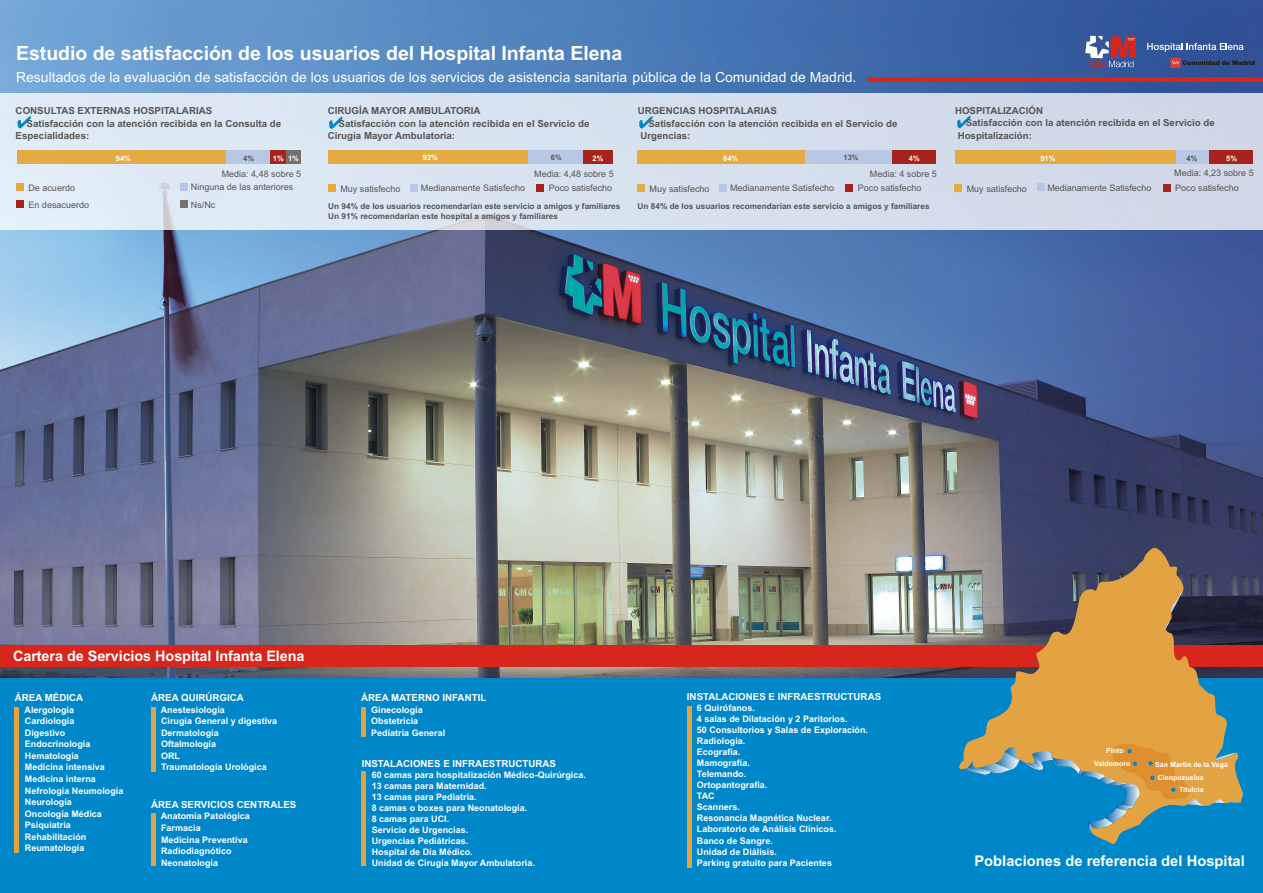
<style>
.page{position:relative;width:1263px;height:893px;background:#fff}
.page>*{position:absolute;margin:0;border:0;box-sizing:border-box;transform-origin:0 0}
.t1{font:700 19.58px "Arial";letter-spacing:-.005em;color:#fff}
.t2{font:700 14.77px "Arial";color:#fff}
.t3{font:700 14.4px "Arial";letter-spacing:-.005em;color:#fff}
.t4{font:14.02px "Arial";color:#fff}
.t5{font:700 9.75px "Arial";color:#575454}
.t6{font:700 9.75px "Arial";color:#fff}
.t7{font:700 9.68px "Arial";color:#575454}
.t8{font:700 9px/11.6px "Arial";color:#fff}
.t9{font:9px/17.3px "Arial";color:#575454}
.t10{font:700 8.25px/10.1px "Arial";color:#575454}
.t11{font:700 7.5px "Arial";color:#fff}
.t12{font:700 7.5px "Arial";color:#575454}
.t13{font:700 7.12px "Arial";color:#fff}
</style>
<div class="page">
<img style="left:0;top:0;width:1263px;height:678px">
<div style="left:631px;top:645px;width:632px;height:22px;background:#d9261c"></div>
<div style="left:0;top:645px;width:631px;height:22px;background:#d9261c"></div>
<div style="left:0;top:678px;width:1263px;height:215px;background:#0087c9"></div>
<div style="left:687px;top:706px;width:5px;height:162px;background:#e3a342"></div>
<hr style="left:362px;top:772px;width:4px;height:94px;background:#e3a342">
<svg style="left:952px;top:546px;width:292px;height:298px"></svg>
<svg style="left:961px;top:743px;width:279px;height:89px"></svg>
<hr style="left:15px;top:707px;width:4px;height:146px;background:#e3a342">
<div style="left:151px;top:707px;width:5px;height:65px;background:#e3a342"></div>
<hr style="left:152px;top:813px;width:4px;height:53px;background:#e3a342">
<div style="left:361px;top:707px;width:5px;height:30px;background:#e3a342"></div>
<div style="left:868px;top:77px;width:395px;height:5px;background:#d9261c"></div>
<div style="left:0;top:94px;width:1263px;height:136px;background:#d7e1ef"></div>
<svg style="left:18px;top:116px;width:13px;height:12px"></svg>
<svg style="left:329px;top:117px;width:13px;height:12px"></svg>
<svg style="left:639px;top:116px;width:13px;height:13px"></svg>
<svg style="left:957px;top:116px;width:13px;height:12px"></svg>
<div style="left:17px;top:150px;width:209px;height:14px;background:#e3ab42"></div>
<div style="left:328px;top:150px;width:203px;height:14px;background:#e3ab42"></div>
<div style="left:226px;top:150px;width:45px;height:14px;background:#b8c7e6"></div>
<div style="left:528px;top:150px;width:56px;height:14px;background:#b8c7e6"></div>
<div style="left:270px;top:150px;width:16px;height:14px;background:#a6241c"></div>
<div style="left:583px;top:150px;width:29px;height:14px;background:#a6241c"></div>
<div style="left:286px;top:150px;width:14px;height:14px;background:#737070"></div>
<div style="left:328px;top:184px;width:7px;height:7px;background:#e3ab42"></div>
<div style="left:411px;top:184px;width:7px;height:7px;background:#b8c7e6"></div>
<div style="left:537px;top:184px;width:7px;height:7px;background:#a6241c"></div>
<div style="left:17px;top:184px;width:7px;height:7px;background:#e3ab42"></div>
<div style="left:181px;top:183px;width:7px;height:7px;background:#b8c7e6"></div>
<div style="left:180px;top:200px;width:7px;height:7px;background:#737070"></div>
<div style="left:17px;top:201px;width:7px;height:7px;background:#a6241c"></div>
<div style="left:638px;top:150px;width:186px;height:14px;background:#e3ab42"></div>
<div style="left:805px;top:150px;width:88px;height:14px;background:#b8c7e6"></div>
<div style="left:892px;top:150px;width:44px;height:14px;background:#a6241c"></div>
<div style="left:638px;top:184px;width:7px;height:7px;background:#e3ab42"></div>
<div style="left:720px;top:184px;width:7px;height:7px;background:#b8c7e6"></div>
<div style="left:846px;top:184px;width:7px;height:7px;background:#a6241c"></div>
<div style="left:955px;top:150px;width:221px;height:14px;background:#e3ab42"></div>
<div style="left:1176px;top:150px;width:34px;height:14px;background:#b8c7e6"></div>
<div style="left:1210px;top:150px;width:43px;height:14px;background:#a6241c"></div>
<div style="left:955px;top:184px;width:7px;height:7px;background:#e3ab42"></div>
<div style="left:1037px;top:184px;width:7px;height:7px;background:#b8c7e6"></div>
<div style="left:1163px;top:184px;width:7px;height:7px;background:#a6241c"></div>
<svg style="left:1170px;top:58px;width:84px;height:10px"></svg>
<svg style="left:1085px;top:36px;width:51px;height:31px;background:#8c6886"></svg>
<svg style="left:1147px;top:43px;width:96px;height:9px"></svg>
<h1 class="t1" style="left:16px;top:45px;width:608px">Estudio de satisfacción de los usuarios del Hospital Infanta Elena</h1>
<h3 class="t4" style="left:16px;top:71px;width:842px">Resultados de la evaluación de satisfacción de los usuarios de los servicios de asistencia sanitaria pública de la Comunidad de Madrid.</h3>
<p class="t5" style="left:328px;top:107px;width:154px">CIRUGÍA MAYOR AMBULATORIA</p>
<p class="t5" style="left:339px;top:120px;width:252px">Satisfacción con la atención recibida en el Servicio de</p>
<p class="t5" style="left:328px;top:132px;width:129px">Cirugía Mayor Ambulatoria:</p>
<p class="t7" style="left:638px;top:107px;width:141px">URGENCIAS HOSPITALARIAS</p>
<p class="t7" style="left:648px;top:119px;width:251px">Satisfacción con la atención recibida en el Servicio de</p>
<p class="t7" style="left:640px;top:132px;width:52px">Urgencias:</p>
<p class="t5" style="left:16px;top:107px;width:198px">CONSULTAS EXTERNAS HOSPITALARIAS</p>
<p class="t5" style="left:26px;top:120px;width:256px">Satisfacción con la atención recibida en la Consulta de</p>
<p class="t5" style="left:16px;top:132px;width:75px">Especialidades:</p>
<p class="t7" style="left:955px;top:107px;width:89px">HOSPITALIZACIÓN</p>
<p class="t7" style="left:966px;top:119px;width:251px">Satisfacción con la atención recibida en el Servicio de</p>
<p class="t7" style="left:958px;top:132px;width:76px">Hospitalización:</p>
<p class="t11" style="left:116px;top:155px;width:17px">94%</p>
<p class="t12" style="left:243px;top:155px;width:12px">4%</p>
<p class="t11" style="left:273px;top:155px;width:28px">1% 1%</p>
<p class="t11" style="left:423px;top:155px;width:17px">92%</p>
<p class="t12" style="left:551px;top:155px;width:12px">6%</p>
<p class="t11" style="left:593px;top:155px;width:12px">2%</p>
<p class="t11" style="left:723px;top:155px;width:17px">84%</p>
<p class="t12" style="left:843px;top:155px;width:17px">13%</p>
<p class="t11" style="left:909px;top:155px;width:12px">4%</p>
<p class="t11" style="left:1040px;top:155px;width:17px">91%</p>
<p class="t12" style="left:1186px;top:155px;width:12px">4%</p>
<p class="t11" style="left:1226px;top:155px;width:12px">5%</p>
<p class="t9" style="left:222px;top:166px;width:81px">Media: 4,48 sobre 5</p>
<p class="t9" style="left:534px;top:166px;width:81px">Media: 4,48 sobre 5</p>
<p class="t10" style="left:328px;top:202px;width:294px">Un 94% de los usuarios recomendarían este servicio a amigos y familiares<br>Un 91% recomendarían este hospital a amigos y familiares</p>
<p class="t9" style="left:191px;top:179px;width:104px">Ninguna de las anteriores<br>Ns/Nc</p>
<p class="t9" style="left:28px;top:180px;width:48px">De acuerdo</p>
<p class="t9" style="left:340px;top:181px;width:62px">Muy satisfecho</p>
<p class="t9" style="left:421px;top:180px;width:106px">Medianamente Satisfecho</p>
<p class="t9" style="left:549px;top:180px;width:65px">Poco satisfecho</p>
<p class="t9" style="left:28px;top:197px;width:62px">En desacuerdo</p>
<p class="t9" style="left:870px;top:166px;width:69px">Media: 4 sobre 5</p>
<p class="t10" style="left:637px;top:201px;width:294px">Un 84% de los usuarios recomendarían este servicio a amigos y familiares</p>
<p class="t9" style="left:649px;top:181px;width:62px">Muy satisfecho</p>
<p class="t9" style="left:730px;top:180px;width:106px">Medianamente Satisfecho</p>
<p class="t9" style="left:858px;top:180px;width:65px">Poco satisfecho</p>
<p class="t9" style="left:1174px;top:165px;width:81px">Media: 4,23 sobre 5</p>
<p class="t9" style="left:967px;top:181px;width:62px">Muy satisfecho</p>
<p class="t9" style="left:1047px;top:180px;width:106px">Medianamente Satisfecho</p>
<p class="t9" style="left:1175px;top:180px;width:65px">Poco satisfecho</p>
<h3 class="t3" style="left:13px;top:650px;width:293px">Cartera de Servicios Hospital Infanta Elena</h3>
<p class="t6" style="left:15px;top:694px;width:70px">ÁREA MÉDICA</p>
<p class="t8" style="left:25px;top:704px;width:100px">Alergología<br>Cardiología<br>Digestivo<br>Endocrinología<br>Hematología<br>Medicina intensiva<br>Medicina interna<br>Nefrología Neumología<br>Neurología<br>Oncología Médica<br>Psiquiatría<br>Rehabilitación<br>Reumatología</p>
<p class="t6" style="left:151px;top:694px;width:94px">ÁREA QUIRÚRGICA</p>
<p class="t8" style="left:161px;top:704px;width:118px">Anestesiología<br>Cirugía General y digestiva<br>Dermatología<br>Oftalmología<br>ORL<br>Traumatología Urológica</p>
<p class="t6" style="left:151px;top:800px;width:147px">ÁREA SERVICIOS CENTRALES</p>
<p class="t8" style="left:161px;top:811px;width:91px">Anatomía Patológica<br>Farmacia<br>Medicina Preventiva<br>Radiodiagnótico<br>Neonatología</p>
<p class="t6" style="left:361px;top:694px;width:127px">ÁREA MATERNO INFANTIL</p>
<p class="t8" style="left:371px;top:704px;width:76px">Ginecología<br>Obstetricia<br>Pediatría General</p>
<p class="t6" style="left:362px;top:759px;width:196px">INSTALACIONES E INFRAESTRUCTURAS</p>
<p class="t8" style="left:372px;top:770px;width:216px;line-height:11px">60 camas para hospitalización Médico-Quirúrgica.<br>13 camas para Maternidad.<br>13 camas para Pediatría.<br>8 camas o boxes para Neonatología.<br>8 camas para UCI.<br>Servicio de Urgencias.<br>Urgencias Pediátricas.<br>Hospital de Día Médico.<br>Unidad de Cirugía Mayor Ambulatoria.</p>
<p class="t6" style="left:687px;top:692px;width:196px">INSTALACIONES E INFRAESTRUCTURAS</p>
<p class="t8" style="left:697px;top:714px;width:173px;line-height:11px">4 salas de Dilatación y 2 Paritorios.<br>50 Consultorios y Salas de Exploración.<br>Radiología.<br>Ecografía.<br>Mamografía.<br>Telemando.<br>Ortopantografía.<br>TAC<br>Scanners.<br>Resonancia Magnética Nuclear.<br>Laboratorio de Análisis Clínicos.<br>Banco de Sangre.<br>Unidad de Diálisis.<br>Parking gratuito para Pacientes</p>
<p class="t8" style="left:697px;top:703px;width:60px">6 Quirófanos.</p>
<p class="t13" style="left:1106px;top:748px;width:19px">Pinto</p>
<p class="t13" style="left:1094px;top:761px;width:38px">Valdemoro</p>
<p class="t13" style="left:1155px;top:762px;width:74px">San Martín de la Vega</p>
<p class="t13" style="left:1158px;top:775px;width:48px">Cienpozuelos</p>
<p class="t13" style="left:1179px;top:787px;width:26px">Titulcia</p>
<h2 class="t2" style="left:974px;top:855px;width:272px">Poblaciones de referencia del Hospital</h2>
</div>
